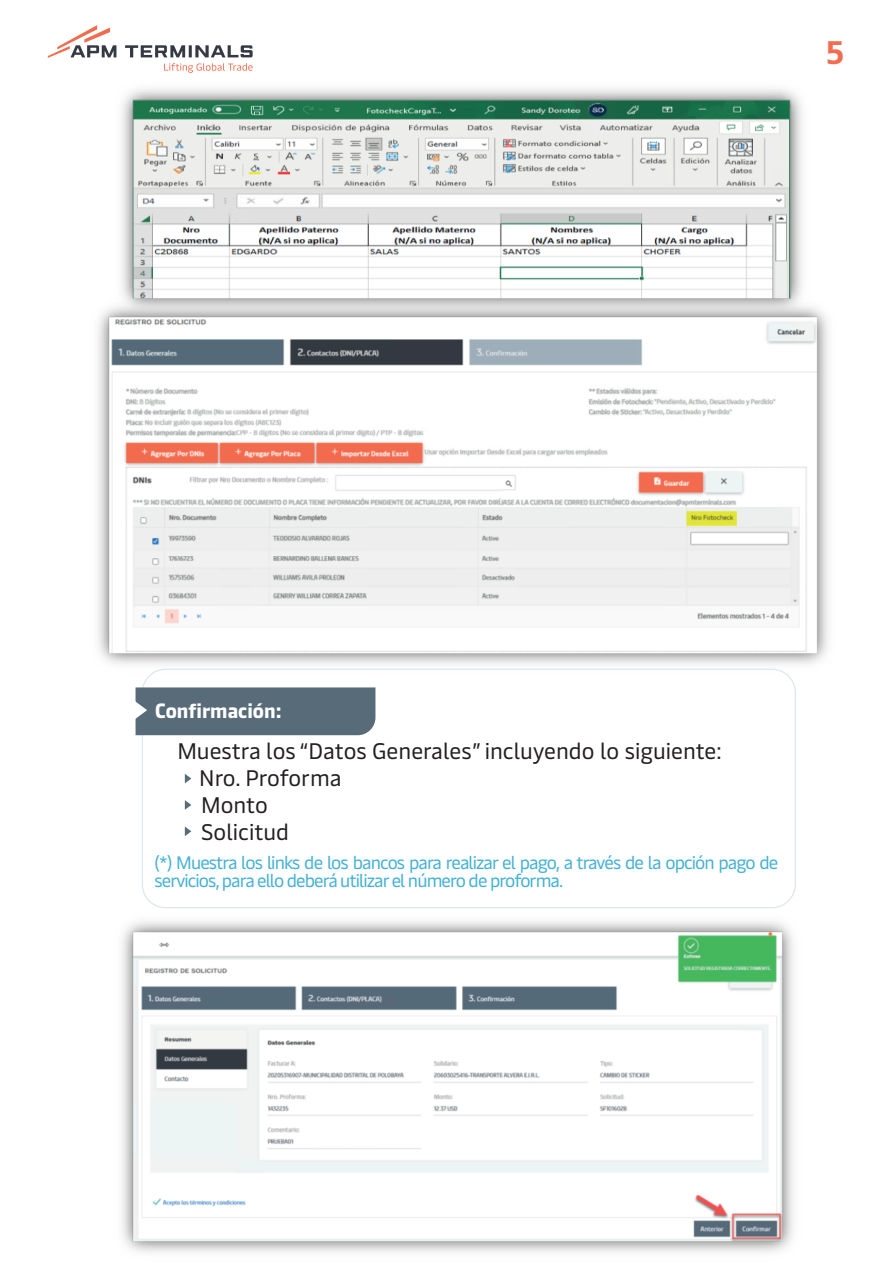
<style>
.page{position:relative;width:893px;height:1263px;background:#fff}
.page>*{position:absolute;margin:0;border:0;box-sizing:border-box;transform-origin:0 0}
.t1{font:700 32.4px "Maersk Text Office";color:#f26c4f}
.t2{font:22.5px/27px "Maersk Text";color:#231f20}
.t3{font:700 20.4px "Maersk Headline Office";color:#fff}
.t4{font:18px/18px "Maersk Text";letter-spacing:-.05em;color:#42b0d5}
</style>
<div class="page">
<img style="left:122px;top:89px;width:680px;height:204px">
<img style="left:98px;top:293px;width:730px;height:384px">
<div style="left:142px;top:669px;width:654px;height:239px;border:1px solid #dde6ed;border-radius:23px"></div>
<div style="left:135px;top:687px;width:240px;height:48px;background:#576b79"></div>
<svg style="left:185px;top:774px;width:6px;height:9px"></svg>
<svg style="left:185px;top:800px;width:6px;height:10px"></svg>
<svg style="left:185px;top:826px;width:6px;height:10px"></svg>
<img style="left:122px;top:908px;width:671px;height:344px">
<svg style="left:48px;top:25px;width:205px;height:48px"></svg>
<h1 class="t1" style="left:824px;top:25px;width:21px">5</h1>
<p class="t3" style="left:155px;top:694px;width:128px">Confirmación:</p>
<p class="t2" style="left:199px;top:734px;width:524px;text-indent:-22px">Muestra los “Datos Generales” incluyendo lo siguiente:<br>Nro. Proforma<br>Monto<br>Solicitud</p>
<p class="t4" style="left:154px;top:851px;width:625px">(*) Muestra los links de los bancos para realizar el pago, a través de la opción pago de servicios, para ello deberá utilizar el número de proforma.</p>
</div>
